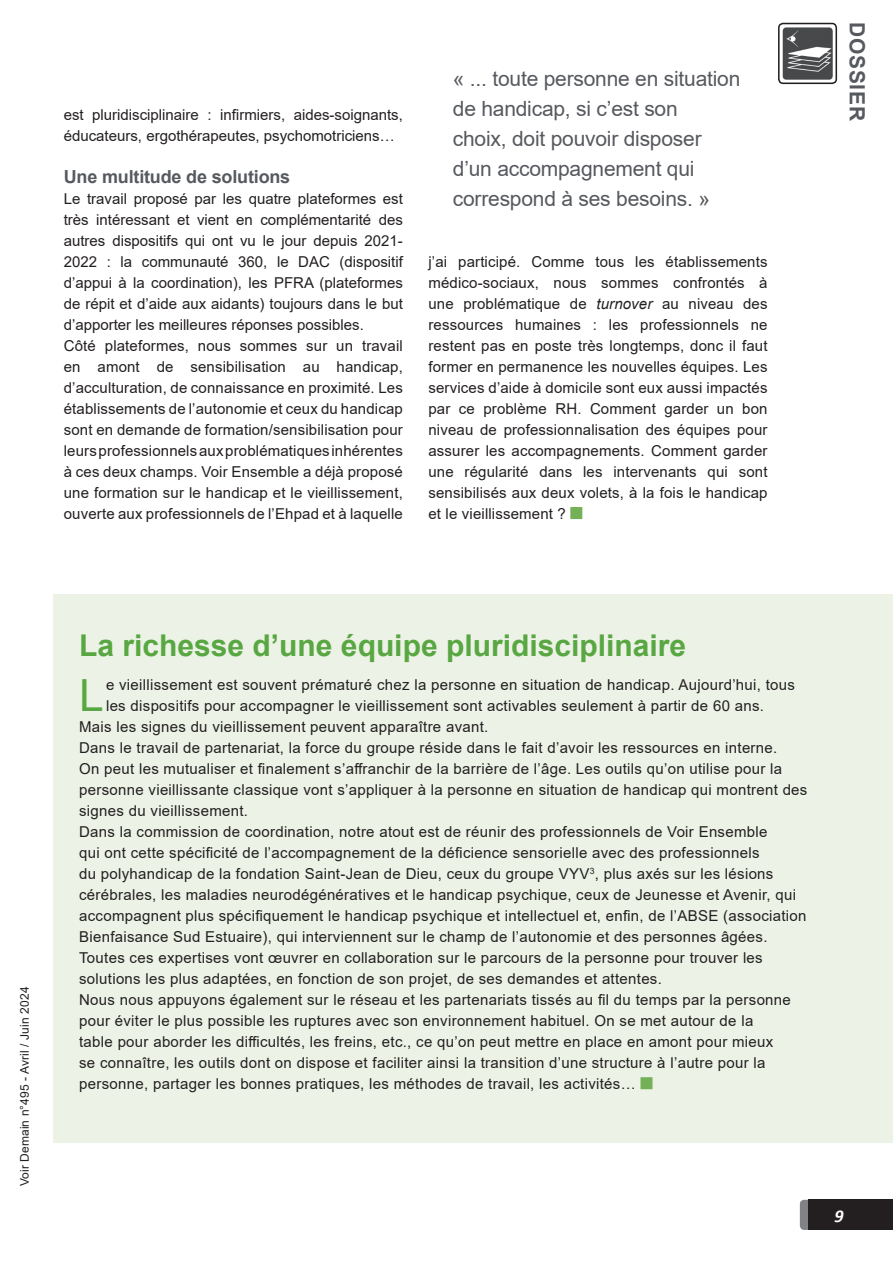
<style>
.page{position:relative;width:893px;height:1263px;background:#fff}
.page>*{position:absolute;margin:0;border:0;box-sizing:border-box;transform-origin:0 0}
.t1{font:44.4px "Arial";color:#59a743}
.t2{font:700 30px "Arial";color:#59a743}
.t3{font:21px/30px "Arial";letter-spacing:-.01em;color:#56595e}
.t4{font:700 21px "Arial";letter-spacing:.035em;color:#56595e}
.t5{font:700 18px "Arial";letter-spacing:-.01em;color:#56595e}
.t6{font:italic 700 18px "Calibri";color:#fff}
.t7{font:15px/21px "Arial";letter-spacing:.02em;color:#231f20}
.t8{font:15px/21px "Arial";color:#231f20}
.t9{font:12px "Arial";letter-spacing:.01em;color:#231f20}
.s1{font-style:italic}
</style>
<div class="page">
<svg style="left:800px;top:1200px;width:9px;height:30px"></svg>
<div style="left:809px;top:1200px;width:84px;height:30px;background:#231f20"></div>
<img style="left:782px;top:27px;width:51px;height:53px">
<div style="left:778px;top:23px;width:59px;height:61px;border:2px solid #231f20;border-radius:4px"></div>
<div style="left:54px;top:594px;width:839px;height:549px;background:#ecf3e6"></div>
<div style="left:640px;top:1077px;width:12px;height:12px;background:#74b057;border:1px solid #74b057"></div>
<div style="left:570px;top:507px;width:12px;height:12px;background:#74b057;border:1px solid #74b057"></div>
<p class="t8" style="left:64px;top:104px;width:341px">est pluridisciplinaire : infirmiers, aides-soignants, éducateurs, ergothérapeutes, psychomotriciens…</p>
<p class="t5" style="left:64px;top:164px;width:228px">Une multitude de solutions</p>
<p class="t7" style="left:64px;top:188px;width:341px">Le travail proposé par les quatre plateformes est très intéressant et vient en complémentarité des autres dispositifs qui ont vu le jour depuis 2021- 2022 : la communauté 360, le DAC (dispositif d’appui à la coordination), les PFRA (plateformes de répit et d’aide aux aidants) toujours dans le but d’apporter les meilleures réponses possibles.<br>Côté plateformes, nous sommes sur un travail en amont de sensibilisation au handicap, d’acculturation, de connaissance en proximité. Les établissements de l’autonomie et ceux du handicap sont en demande de formation/sensibilisation pour leurs professionnels aux problématiques inhérentes à ces deux champs. Voir Ensemble a déjà proposé une formation sur le handicap et le vieillissement, ouverte aux professionnels de l’Ehpad et à laquelle</p>
<h3 class="t3" style="left:453px;top:63px;width:289px">« ... toute personne en situation de handicap, si c’est son<br>choix, doit pouvoir disposer d’un accompagnement qui correspond à ses besoins. »</h3>
<p class="t7" style="left:428px;top:251px;width:341px;text-align:justify">j’ai participé. Comme tous les établissements médico-sociaux, nous sommes confrontés à une problématique de <span class="s1">turnover</span> au niveau des ressources humaines : les professionnels ne restent pas en poste très longtemps, donc il faut former en permanence les nouvelles équipes. Les services d’aide à domicile sont eux aussi impactés par ce problème RH. Comment garder un bon niveau de professionnalisation des équipes pour assurer les accompagnements. Comment garder une régularité dans les intervenants qui sont sensibilisés aux deux volets, à la fois le handicap et le vieillissement ?</p>
<h3 class="t4" style="left:872px;top:22px;width:100px;rotate:90deg">Dossier</h3>
<p class="t9" style="left:16px;top:1186px;width:201px;rotate:-90deg">Voir Demain n°495 - Avril / Juin 2024</p>
<h2 class="t2" style="left:79px;top:625px;width:608px">La richesse d’une équipe pluridisciplinaire</h2>
<h1 class="t1" style="left:79px;top:665px;width:26px">L</h1>
<p class="t7" style="left:106px;top:674px;width:690px">e vieillissement est souvent prématuré chez la personne en situation de handicap. Aujourd’hui, tous</p>
<p class="t7" style="left:106px;top:695px;width:659px">les dispositifs pour accompagner le vieillissement sont activables seulement à partir de 60 ans.</p>
<p class="t7" style="left:79px;top:716px;width:411px">Mais les signes du vieillissement peuvent apparaître avant.</p>
<p class="t7" style="left:79px;top:737px;width:700px">Dans le travail de partenariat, la force du groupe réside dans le fait d’avoir les ressources en interne.</p>
<p class="t7" style="left:79px;top:758px;width:704px">On peut les mutualiser et finalement s’affranchir de la barrière de l’âge. Les outils qu’on utilise pour la</p>
<p class="t7" style="left:79px;top:779px;width:730px">personne vieillissante classique vont s’appliquer à la personne en situation de handicap qui montrent des</p>
<p class="t7" style="left:79px;top:800px;width:170px">signes du vieillissement.</p>
<p class="t7" style="left:79px;top:821px;width:690px">Dans la commission de coordination, notre atout est de réunir des professionnels de Voir Ensemble</p>
<p class="t7" style="left:79px;top:842px;width:682px">qui ont cette spécificité de l’accompagnement de la déficience sensorielle avec des professionnels</p>
<p class="t7" style="left:79px;top:863px;width:696px">du polyhandicap de la fondation Saint-Jean de Dieu, ceux du groupe VYV<sup>3</sup>, plus axés sur les lésions</p>
<p class="t7" style="left:79px;top:884px;width:718px">cérébrales, les maladies neurodégénératives et le handicap psychique, ceux de Jeunesse et Avenir, qui</p>
<p class="t7" style="left:79px;top:905px;width:729px">accompagnent plus spécifiquement le handicap psychique et intellectuel et, enfin, de l’ABSE (association</p>
<p class="t7" style="left:79px;top:926px;width:690px">Bienfaisance Sud Estuaire), qui interviennent sur le champ de l’autonomie et des personnes âgées.</p>
<p class="t7" style="left:79px;top:947px;width:685px">Toutes ces expertises vont œuvrer en collaboration sur le parcours de la personne pour trouver les</p>
<p class="t7" style="left:79px;top:968px;width:584px">solutions les plus adaptées, en fonction de son projet, de ses demandes et attentes.</p>
<p class="t7" style="left:79px;top:989px;width:713px">Nous nous appuyons également sur le réseau et les partenariats tissés au fil du temps par la personne</p>
<p class="t7" style="left:79px;top:1010px;width:676px">pour éviter le plus possible les ruptures avec son environnement habituel. On se met autour de la</p>
<p class="t7" style="left:79px;top:1031px;width:696px">table pour aborder les difficultés, les freins, etc., ce qu’on peut mettre en place en amont pour mieux</p>
<p class="t7" style="left:79px;top:1052px;width:688px">se connaître, les outils dont on dispose et faciliter ainsi la transition d’une structure à l’autre pour la</p>
<p class="t7" style="left:79px;top:1073px;width:558px">personne, partager les bonnes pratiques, les méthodes de travail, les activités…</p>
<p class="t6" style="left:834px;top:1203px;width:11px">9</p>
</div>
